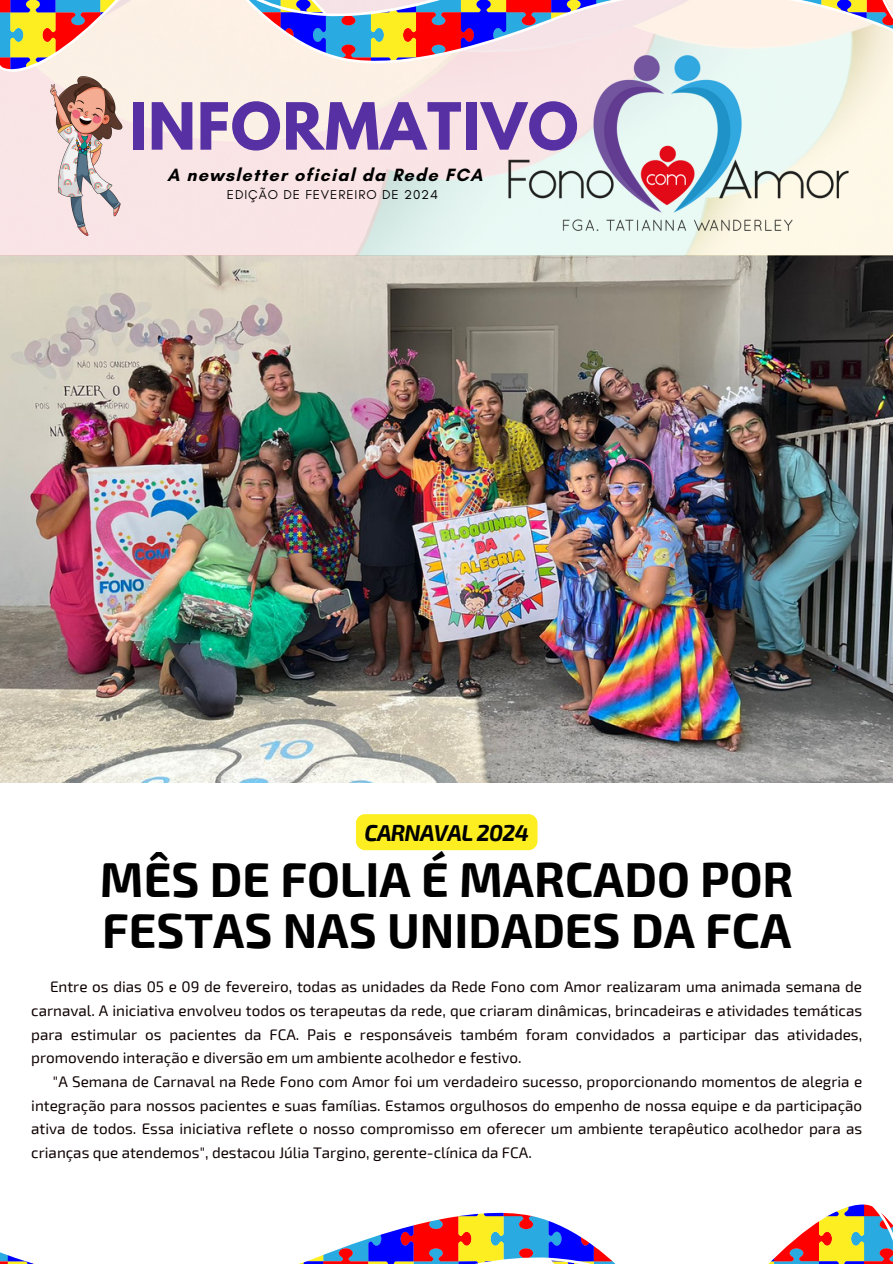
<style>
.page{position:relative;width:893px;height:1264px;background:#fff}
.page>*{position:absolute;margin:0;border:0;box-sizing:border-box;transform-origin:0 0}
.t1{font:700 57.6px "League Spartan";letter-spacing:.02em;color:#5730a4}
.t2{font:700 48px/50.7px "Exo 2";color:#000}
.t3{font:italic 700 22.5px "Exo 2";letter-spacing:-.03em;color:#000}
.t4{font:700 18.15px "Glacial Indifference";letter-spacing:.07em;color:#000}
.t5{font:15.3px "Exo 2";color:#0e0000}
.t6{font:13.05px "Glacial Indifference";letter-spacing:.07em;color:#000}
</style>
<div class="page">
<img style="left:0;top:72px;width:892px;height:710px">
<svg style="left:0;top:0;width:892px;height:72px"></svg>
<img style="left:492px;top:11px;width:372px;height:264px">
<svg style="left:0;top:1204px;width:892px;height:59px"></svg>
<img style="left:6px;top:72px;width:166px;height:166px">
<div style="left:356px;top:814px;width:181px;height:36px;background:#fcee21;border-radius:9px"></div>
<p class="t1" style="left:129px;top:98px;width:450px">INFORMATIVO</p>
<p class="t4" style="left:167px;top:164px;width:317px">A newsletter oficial da Rede FCA</p>
<h1 class="t6" style="left:227px;top:186px;width:213px">EDIÇÃO DE FEVEREIRO DE 2024</h1>
<h3 class="t3" style="left:364px;top:818px;width:166px">CARNAVAL 2024</h3>
<p class="t2" style="left:100px;top:852px;width:695px">MÊS DE FOLIA É MARCADO POR<br>FESTAS NAS UNIDADES DA FCA</p>
<p class="t5" style="left:50px;top:977px;width:813px">Entre os dias 05 e 09 de fevereiro, todas as unidades da Rede Fono com Amor realizaram uma animada semana de</p>
<p class="t5" style="left:31px;top:1000px;width:832px">carnaval. A iniciativa envolveu todos os terapeutas da rede, que criaram dinâmicas, brincadeiras e atividades temáticas</p>
<p class="t5" style="left:31px;top:1024px;width:832px">para estimular os pacientes da FCA. Pais e responsáveis também foram convidados a participar das atividades,</p>
<p class="t5" style="left:31px;top:1047px;width:492px">promovendo interação e diversão em um ambiente acolhedor e festivo.</p>
<p class="t5" style="left:53px;top:1071px;width:810px">"A Semana de Carnaval na Rede Fono com Amor foi um verdadeiro sucesso, proporcionando momentos de alegria e</p>
<p class="t5" style="left:31px;top:1095px;width:832px">integração para nossos pacientes e suas famílias. Estamos orgulhosos do empenho de nossa equipe e da participação</p>
<p class="t5" style="left:31px;top:1118px;width:832px">ativa de todos. Essa iniciativa reflete o nosso compromisso em oferecer um ambiente terapêutico acolhedor para as</p>
<p class="t5" style="left:31px;top:1142px;width:502px">crianças que atendemos", destacou Júlia Targino, gerente-clínica da FCA.</p>
</div>
